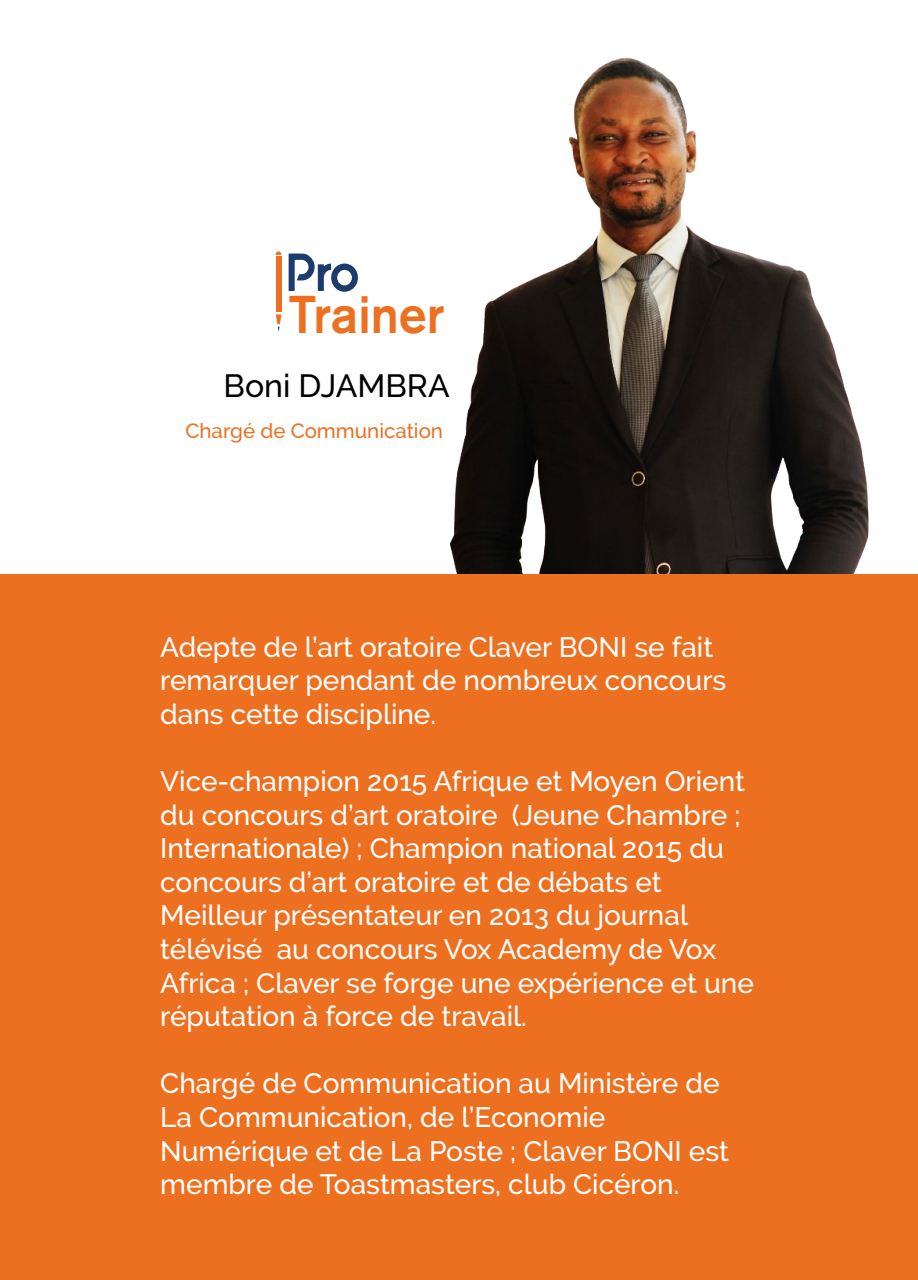
<style>
.page{position:relative;width:918px;height:1280px;background:#fff}
.page>*{position:absolute;margin:0;border:0;box-sizing:border-box;transform-origin:0 0}
.t1{font:500 52.6px "Akzidenz Grotesk BQ";color:#ed7021;scale:.95 1}
.t2{font:500 32px "Raleway";color:#000}
.t3{font:500 28px/33.6px "Raleway";color:#fff}
.t4{font:500 20.6px "Raleway";color:#ed7021}
</style>
<div class="page">
<img style="left:450px;top:58px;width:419px;height:517px">
<div style="left:0;top:575px;width:918px;height:705px;background:#ed7021"></div>
<svg style="left:289px;top:253px;width:69px;height:39px"></svg>
<div style="left:276px;top:256px;width:5px;height:56px;background:#ed7021"></div>
<svg style="left:276px;top:251px;width:5px;height:4px"></svg>
<svg style="left:276px;top:314px;width:5px;height:18px"></svg>
<h1 class="t1" style="left:289px;top:282px;width:166px">Trainer</h1>
<p class="t2" style="left:224px;top:368px;width:228px">Boni DJAMBRA</p>
<p class="t4" style="left:186px;top:419px;width:259px">Chargé de Communication</p>
<p class="t3" style="left:160px;top:630px;width:568px">Adepte de l’art oratoire Claver BONI se fait remarquer pendant de nombreux concours dans cette discipline.</p>
<p class="t3" style="left:160px;top:764px;width:595px">Vice-champion 2015 Afrique et Moyen Orient du concours d’art oratoire (Jeune Chambre ; Internationale) ; Champion national 2015 du concours d’art oratoire et de débats et Meilleur présentateur en 2013 du journal télévisé au concours Vox Academy de Vox Africa ; Claver se forge une expérience et une réputation à force de travail.</p>
<p class="t3" style="left:160px;top:1067px;width:570px">Chargé de Communication au Ministère de La Communication, de l’Economie Numérique et de La Poste ; Claver BONI est membre de Toastmasters, club Cicéron.</p>
</div>
